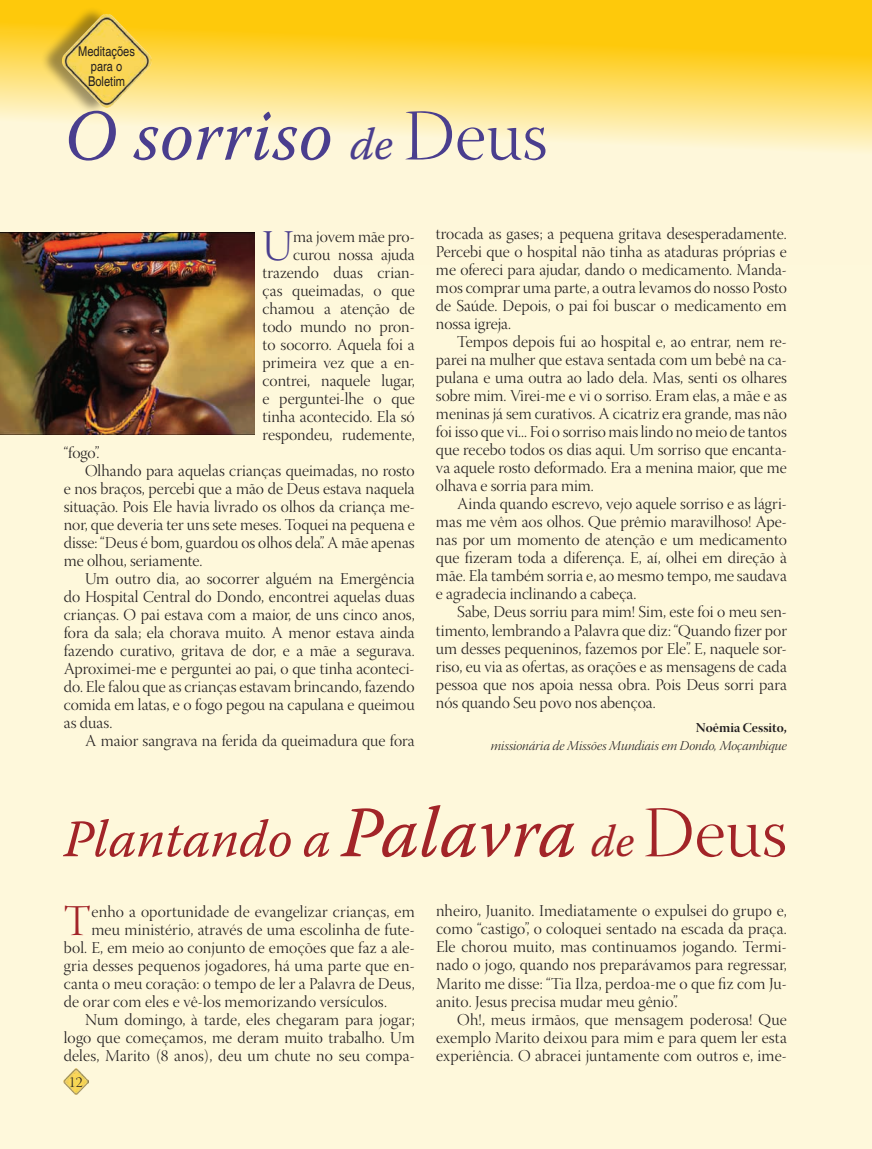
<style>
.page{position:relative;width:872px;height:1149px;background:#fff}
.page>*{position:absolute;margin:0;border:0;box-sizing:border-box;transform-origin:0 0}
.t1{font:italic 72px "Warnock Pro";letter-spacing:.005em;color:#4a3e8e}
.t2{font:italic 52.5px "Warnock Pro";color:#a22428}
.t3{font:43.8px "Warnock Pro Light Disp";color:#4a3e8e}
.t4{font:43.8px "Warnock Pro Light Disp";color:#a22428}
.t5{font:16.5px/18px "Warnock Pro Light Disp";color:#231f20;text-align:justify}
.t6{font:15px "Warnock Pro Light Disp";color:#231f20}
.t7{font:13.5px "Warnock Pro Light It Disp";color:#231f20}
.t8{font:condensed 13.5px/15px "Helvetica";color:#231f20;text-align:center}
.t9{font:13.5px "Warnock Pro Bold Disp";color:#231f20}
.s1{font-size:45px}
.s2{font-family:"Warnock Pro Light Disp";font-style:normal}
.s3{font-size:72px}
.s4{font-family:"Warnock Pro Light Disp";font-style:normal;font-size:72px}
</style>
<div class="page">
<div style="left:0;top:264px;width:872px;height:884px;background:#fef8db"></div>
<svg style="left:0;top:0;width:872px;height:264px;background:#fde795"></svg>
<img style="left:0;top:232px;width:254px;height:202px">
<div style="left:40px;top:6px;width:103px;height:108px;background:#231f20;opacity:.43"></div>
<img style="left:63px;top:14px;width:88px;height:93px">
<p class="t8" style="left:78px;top:43px;width:58px">Meditações para o<br>Boletim</p>
<h1 class="t1" style="left:64px;top:92px;width:485px">O sorriso <span class="s1">de</span> <span class="s2">Deus</span></h1>
<h3 class="t3" style="left:263px;top:222px;width:32px">U</h3>
<p class="t5" style="left:263px;top:229px;width:154px;text-align:right">ma jovem mãe pro&shy;curou nossa ajuda trazendo duas crian&shy;ças queimadas, o que chamou a atenção de todo mundo no pron&shy;to socorro. Aquela foi a primeira vez que a en&shy;contrei, naquele lugar, e perguntei-lhe o que tinha acontecido. Ela só respondeu, rudemente,</p>
<p class="t5" style="left:64px;top:445px;width:37px">“fogo”.</p>
<p class="t5" style="left:85px;top:463px;width:331px">Olhando para aquelas crianças queimadas, no rosto</p>
<p class="t5" style="left:64px;top:481px;width:352px">e nos braços, percebi que a mão de Deus estava naquela</p>
<p class="t5" style="left:64px;top:499px;width:352px">situação. Pois Ele havia livrado os olhos da criança me-</p>
<p class="t5" style="left:64px;top:517px;width:352px">nor, que deveria ter uns sete meses. Toquei na pequena e</p>
<p class="t5" style="left:64px;top:535px;width:352px">disse: “Deus é bom, guardou os olhos dela”. A mãe apenas</p>
<p class="t5" style="left:64px;top:553px;width:140px">me olhou, seriamente.</p>
<p class="t5" style="left:85px;top:571px;width:331px">Um outro dia, ao socorrer alguém na Emergência</p>
<p class="t5" style="left:64px;top:589px;width:352px">do Hospital Central do Dondo, encontrei aquelas duas</p>
<p class="t5" style="left:64px;top:607px;width:352px">crianças. O pai estava com a maior, de uns cinco anos,</p>
<p class="t5" style="left:64px;top:625px;width:352px">fora da sala; ela chorava muito. A menor estava ainda</p>
<p class="t5" style="left:64px;top:643px;width:352px">fazendo curativo, gritava de dor, e a mãe a segurava.</p>
<p class="t5" style="left:64px;top:661px;width:352px">Aproximei-me e perguntei ao pai, o que tinha aconteci-</p>
<p class="t5" style="left:64px;top:679px;width:352px">do. Ele falou que as crianças estavam brincando, fazendo</p>
<p class="t5" style="left:64px;top:697px;width:352px">comida em latas, e o fogo pegou na capulana e queimou</p>
<p class="t5" style="left:64px;top:715px;width:50px">as duas.</p>
<p class="t5" style="left:85px;top:733px;width:331px">A maior sangrava na ferida da queimadura que fora</p>
<p class="t5" style="left:436px;top:226px;width:352px">trocada as gases; a pequena gritava desesperadamente.<br>Percebi que o hospital não tinha as ataduras próprias e me ofereci para ajudar, dando o medicamento. Manda&shy;mos comprar uma parte, a outra levamos do nosso Posto de Saúde. Depois, o pai foi buscar o medicamento em nossa igreja.</p>
<p class="t5" style="left:436px;top:334px;width:352px;text-indent:21px">Tempos depois fui ao hospital e, ao entrar, nem re&shy;parei na mulher que estava sentada com um bebê na ca&shy;pulana e uma outra ao lado dela. Mas, senti os olhares sobre mim. Virei-me e vi o sorriso. Eram elas, a mãe e as meninas já sem curativos. A cicatriz era grande, mas não foi isso que vi... Foi o sorriso mais lindo no meio de tantos que recebo todos os dias aqui. Um sorriso que encanta&shy;va aquele rosto deformado. Era a menina maior, que me olhava e sorria para mim.</p>
<p class="t5" style="left:436px;top:496px;width:352px;text-indent:21px">Ainda quando escrevo, vejo aquele sorriso e as lágri&shy;mas me vêm aos olhos. Que prêmio maravilhoso! Ape&shy;nas por um momento de atenção e um medicamento que fizeram toda a diferença. E, aí, olhei em direção à mãe. Ela também sorria e, ao mesmo tempo, me saudava e agradecia inclinando a cabeça.</p>
<p class="t5" style="left:436px;top:604px;width:352px;text-indent:21px">Sabe, Deus sorriu para mim! Sim, este foi o meu sen&shy;timento, lembrando a Palavra que diz: “Quando fizer por um desses pequeninos, fazemos por Ele”. E, naquele sor&shy;riso, eu via as ofertas, as orações e as mensagens de cada pessoa que nos apoia nessa obra. Pois Deus sorri para nós quando Seu povo nos abençoa.</p>
<p class="t9" style="left:695px;top:718px;width:93px">Noêmia Cessito,</p>
<p class="t7" style="left:491px;top:737px;width:297px">missionária de Missões Mundiais em Dondo, Moçambique</p>
<h2 class="t2" style="left:64px;top:807px;width:724px">Plantando a <span class="s3">Palavra</span> <span class="s1">de</span> <span class="s4">Deus</span></h2>
<h3 class="t4" style="left:64px;top:896px;width:29px">T</h3>
<p class="t5" style="left:91px;top:903px;width:325px">enho a oportunidade de evangelizar crianças, em</p>
<p class="t5" style="left:91px;top:921px;width:325px">meu ministério, através de uma escolinha de fute-</p>
<p class="t5" style="left:64px;top:939px;width:352px">bol. E, em meio ao conjunto de emoções que faz a ale-</p>
<p class="t5" style="left:64px;top:957px;width:352px">gria desses pequenos jogadores, há uma parte que en-</p>
<p class="t5" style="left:64px;top:975px;width:352px">canta o meu coração: o tempo de ler a Palavra de Deus,</p>
<p class="t5" style="left:64px;top:993px;width:325px">de orar com eles e vê-los memorizando versículos.</p>
<p class="t5" style="left:85px;top:1011px;width:331px">Num domingo, à tarde, eles chegaram para jogar;</p>
<p class="t5" style="left:64px;top:1029px;width:352px">logo que começamos, me deram muito trabalho. Um</p>
<p class="t5" style="left:64px;top:1047px;width:352px">deles, Marito (8 anos), deu um chute no seu compa-</p>
<p class="t6" style="left:69px;top:1073px;width:15px">12</p>
<p class="t6" style="left:72px;top:1073px;width:15px">12</p>
<p class="t5" style="left:436px;top:903px;width:352px">nheiro, Juanito. Imediatamente o expulsei do grupo e, como “castigo”, o coloquei sentado na escada da praça.<br>Ele chorou muito, mas continuamos jogando. Termi&shy;nado o jogo, quando nos preparávamos para regressar, Marito me disse: “Tia Ilza, perdoa-me o que fiz com Ju&shy;anito. Jesus precisa mudar meu gênio”.</p>
<p class="t5" style="left:436px;top:1011px;width:352px;text-indent:21px">Oh!, meus irmãos, que mensagem poderosa! Que exemplo Marito deixou para mim e para quem ler esta experiência. O abracei juntamente com outros e, ime-</p>
</div>
